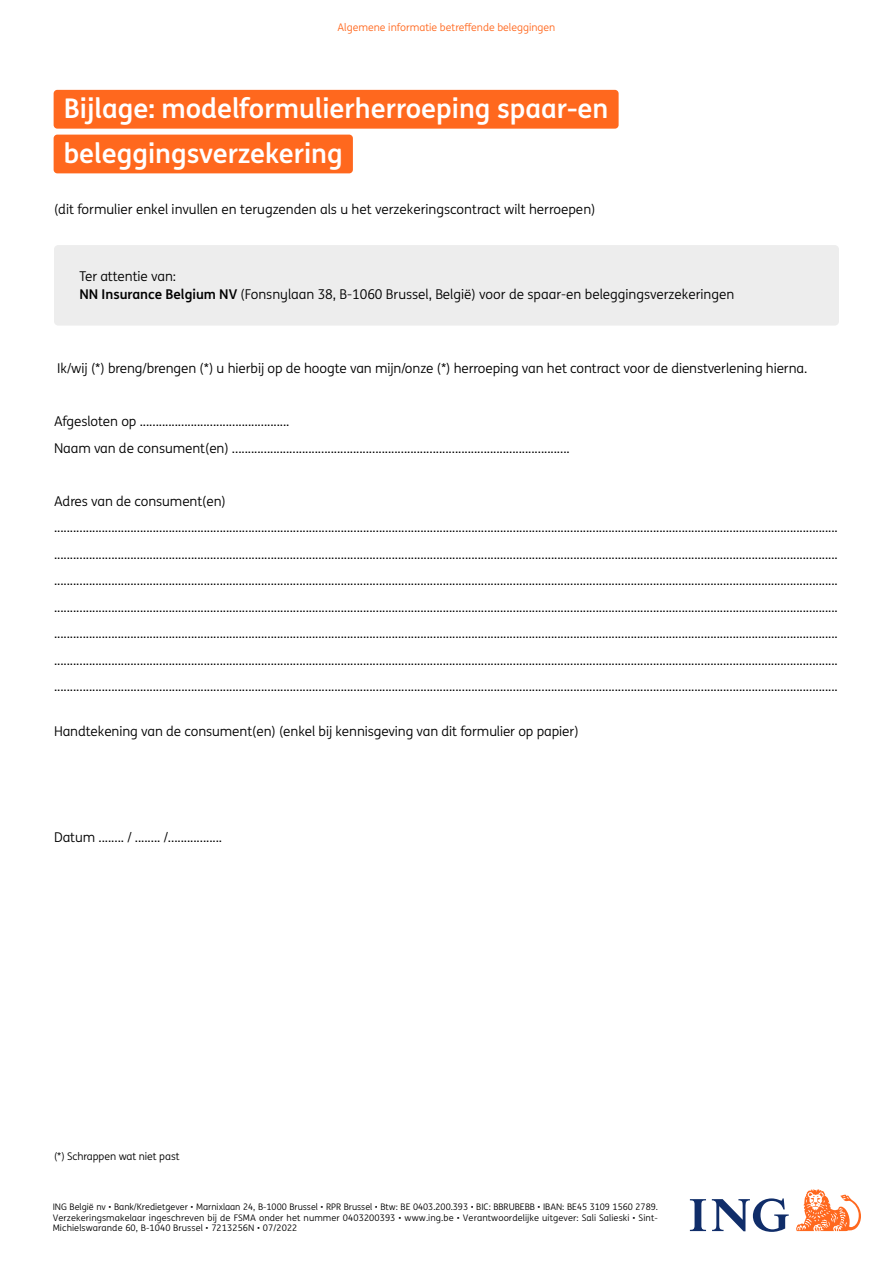
<style>
.page{position:relative;width:893px;height:1263px;background:#fff}
.page>*{position:absolute;margin:0;border:0;box-sizing:border-box;transform-origin:0 0}
.t1{font:700 27.15px/44.7px "ING Me";color:#fff}
.t2{font:13.5px/26.5px "ING Me";letter-spacing:-.005em;color:#000}
.t3{font:10.5px "ING Me";color:#ff681e}
.t4{font:10.5px "ING Me";letter-spacing:-.005em;color:#000}
.t5{font:9px/10.5px "ING Me";letter-spacing:.01em;color:#000;text-align:justify}
.s1{font-weight:700}
</style>
<div class="page">
<div style="left:54px;top:90px;width:565px;height:39px;background:#ff681e;border-radius:4px"></div>
<div style="left:54px;top:135px;width:299px;height:38px;background:#ff681e;border-radius:4px"></div>
<div style="left:54px;top:245px;width:785px;height:81px;background:#ededed;border-radius:4px"></div>
<svg style="left:690px;top:1198px;width:99px;height:34px"></svg>
<svg style="left:796px;top:1189px;width:65px;height:42px"></svg>
<p class="t3" style="left:338px;top:20px;width:219px">Algemene informatie betreffende beleggingen</p>
<h1 class="t1" style="left:64px;top:84px;width:546px">Bijlage: modelformulierherroeping spaar-en beleggingsverzekering</h1>
<p class="t2" style="left:54px;top:196px;width:543px">(dit formulier enkel invullen en terugzenden als u het verzekeringscontract wilt herroepen)</p>
<p class="t2" style="left:80px;top:266px;width:656px;line-height:18px">Ter attentie van:<br><span class="s1">NN Insurance Belgium NV</span> (Fonsnylaan 38, B-1060 Brussel, België) voor de spaar-en beleggingsverzekeringen</p>
<p class="t2" style="left:57px;top:355px;width:751px">Ik/wij (*) breng/brengen (*) u hierbij op de hoogte van mijn/onze (*) herroeping van het contract voor de dienstverlening hierna.</p>
<p class="t2" style="left:54px;top:408px;width:517px">Afgesloten op ...............................................<br>Naam van de consument(en) ..........................................................................................................</p>
<p class="t2" style="left:54px;top:487px;width:785px">Adres van de consument(en) ...................................................................................................................................................................................................................................................... ...................................................................................................................................................................................................................................................... ...................................................................................................................................................................................................................................................... ...................................................................................................................................................................................................................................................... ...................................................................................................................................................................................................................................................... ...................................................................................................................................................................................................................................................... ......................................................................................................................................................................................................................................................</p>
<p class="t2" style="left:54px;top:717px;width:526px">Handtekening van de consument(en) (enkel bij kennisgeving van dit formulier op papier)</p>
<p class="t2" style="left:54px;top:823px;width:170px">Datum ........ / ........ /.................</p>
<p class="t4" style="left:54px;top:1149px;width:127px">(*) Schrappen wat niet past</p>
<p class="t5" style="left:53px;top:1201px;width:607px">ING België nv • Bank/Kredietgever • Marnixlaan 24, B-1000 Brussel • RPR Brussel • Btw: BE 0403.200.393 • BIC: BBRUBEBB • IBAN: BE45 3109 1560 2789.<br>Verzekeringsmakelaar ingeschreven bij de FSMA onder het nummer 0403200393 • www.ing.be • Verantwoordelijke uitgever: Sali Salieski • Sint-Michielswarande 60, B-1040 Brussel • 7213256N • 07/2022</p>
</div>
